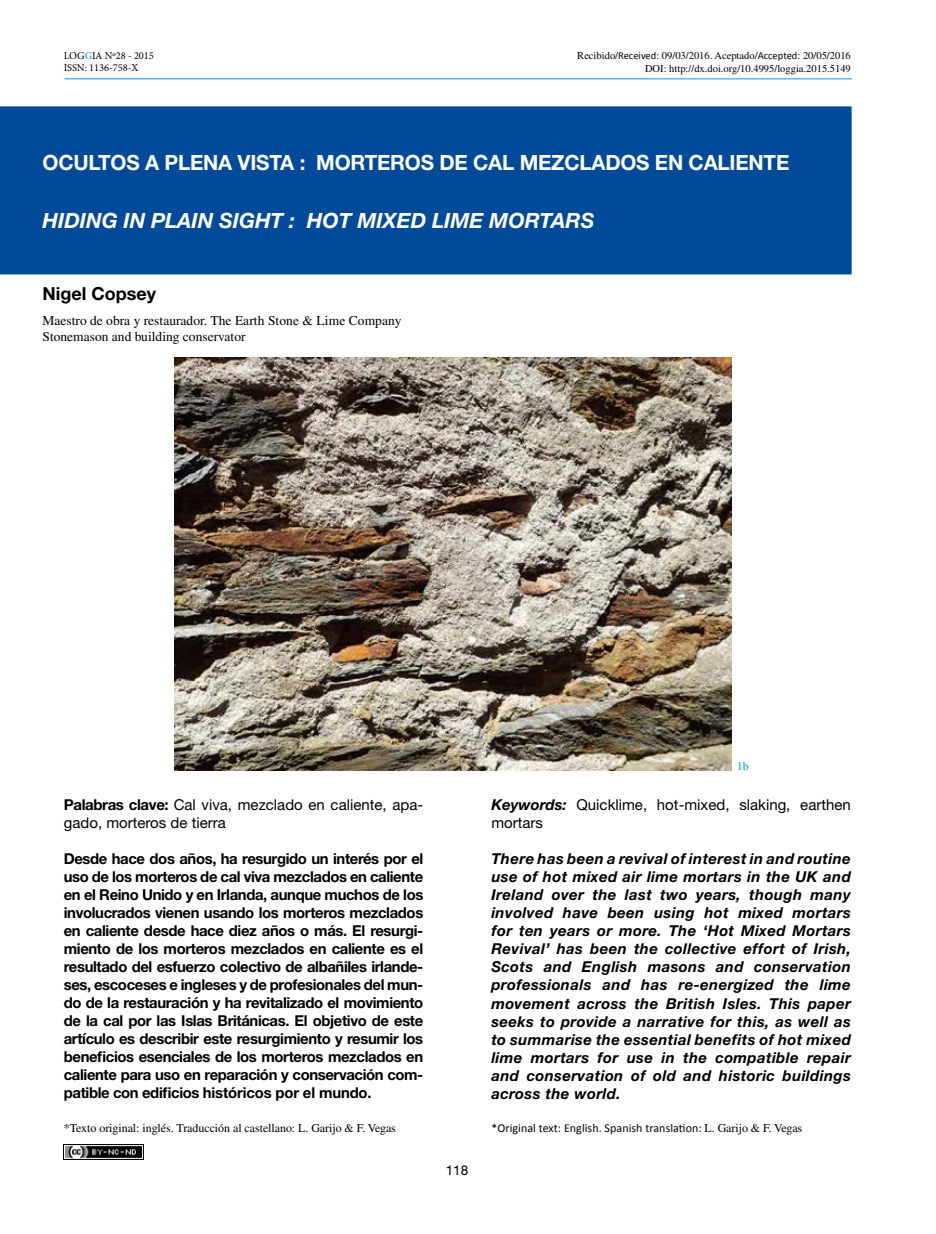
<style>
.page{position:relative;width:936px;height:1234px;background:#fff}
.page>*{position:absolute;margin:0;border:0;box-sizing:border-box;transform-origin:0 0}
.t1{font:700 21px "Helvetica Neue LT Std";letter-spacing:-.01em;color:#fff}
.t2{font:italic 700 21px "Helvetica Neue LT Std";color:#fff}
.t3{font:700 18px "Helvetica Neue LT Std";color:#000}
.t4{font:700 15px/18px "Helvetica Neue LT Std";letter-spacing:-.025em;color:#000;text-align:justify}
.t5{font:italic 700 15px/18px "Helvetica Neue LT Std";letter-spacing:.025em;color:#000;text-align:justify}
.t6{font:15px/18px "Helvetica Neue LT Std";color:#000}
.t7{font:13.5px/16.2px "Times LT Std";color:#000}
.t8{font:13.5px "Helvetica Neue LT Std";color:#000}
.t9{font:12px "Times LT Std";letter-spacing:-.005em;color:#000}
.t10{font:12px "Calibri";letter-spacing:.005em;color:#000}
.t11{font:12px "Times LT Std";color:#009fe3}
.t12{font:10.5px/12.6px "Times LT Std";color:#000;text-align:right}
.t13{font:10.5px/12.6px "Minion Pro";letter-spacing:-.01em;color:#000}
.s1{color:#009fe3}
.s2{font-family:"Calibri"}
.s3{font-weight:700}
.s4{font-family:"Times LT Std"}
.s5{font-weight:700;font-style:italic}
</style>
<div class="page">
<div style="left:0;top:106px;width:851px;height:168px;background:#004a99"></div>
<hr style="left:64px;top:79px;width:788px;height:1px;background:#009fe3">
<img style="left:175px;top:357px;width:556px;height:413px">
<img style="left:64px;top:1144px;width:79px;height:15px">
<p class="t13" style="left:64px;top:49px;width:92px">LOG<span class="s1">G</span>IA Nº28 - 2015<br>ISSN: 1136-758-X</p>
<p class="t12" style="left:577px;top:49px;width:275px">Recibido/<span class="s2">Received</span>: 09/03/2016. Aceptado/<span class="s2">Accepted</span>: 20/05/2016<br>DOI: http://dx.doi.org/10.4995/loggia.2015.5149</p>
<h1 class="t1" style="left:43px;top:149px;width:748px">OCULTOS A PLENA VISTA : MORTEROS DE CAL MEZCLADOS EN CALIENTE</h1>
<h1 class="t2" style="left:43px;top:207px;width:553px">HIDING IN PLAIN SIGHT : HOT MIXED LIME MORTARS</h1>
<p class="t3" style="left:43px;top:282px;width:115px">Nigel Copsey</p>
<p class="t7" style="left:43px;top:312px;width:360px">Maestro de obra y restaurador. The Earth Stone &amp; Lime Company<br>Stonemason and building conservator</p>
<p class="t11" style="left:737px;top:759px;width:13px">1b</p>
<p class="t6" style="left:64px;top:794px;width:361px"><span class="s3">Palabras clave:</span> Cal viva, mezclado en caliente, apa&shy;gado, morteros de tierra</p>
<p class="t4" style="left:64px;top:848px;width:361px">Desde hace dos años, ha resurgido un interés por el uso de los morteros de cal viva mezclados en caliente en el Reino Unido y en Irlanda, aunque muchos de los involucrados vienen usando los morteros mezclados en caliente desde hace diez años o más. El resurgi&shy;miento de los morteros mezclados en caliente es el resultado del esfuerzo colectivo de albañiles irlande&shy;ses, escoceses e ingleses y de profesionales del mun&shy;do de la restauración y ha revitalizado el movimiento de la cal por las Islas Británicas. El objetivo de este artículo es describir este resurgimiento y resumir los beneficios esenciales de los morteros mezclados en caliente para uso en reparación y conservación com&shy;patible con edificios históricos por el mundo.</p>
<p class="t9" style="left:64px;top:1120px;width:333px">*Texto original: inglés. Traducción al castellano: L. Garijo &amp; F. Vegas</p>
<p class="t10" style="left:491px;top:1119px;width:312px">*Original text: English. Spanish translation: <span class="s4">L. Garijo &amp; F. Vegas</span></p>
<p class="t6" style="left:491px;top:795px;width:361px"><span class="s5">Keywords:</span> Quicklime, hot-mixed, slaking, earthen mortars</p>
<p class="t5" style="left:491px;top:849px;width:361px">There has been a revival of interest in and routine use of hot mixed air lime mortars in the UK and Ireland over the last two years, though many involved have been using hot mixed mortars for ten years or more. The ‘Hot Mixed Mortars Revival’ has been the collective effort of Irish, Scots and English masons and conservation professionals and has re-energized the lime movement across the British Isles. This paper seeks to provide a narrative for this, as well as to summarise the essential benefits of hot mixed lime mortars for use in the compatible repair and conservation of old and historic buildings across the world.</p>
<p class="t8" style="left:445px;top:1161px;width:24px">118</p>
</div>
